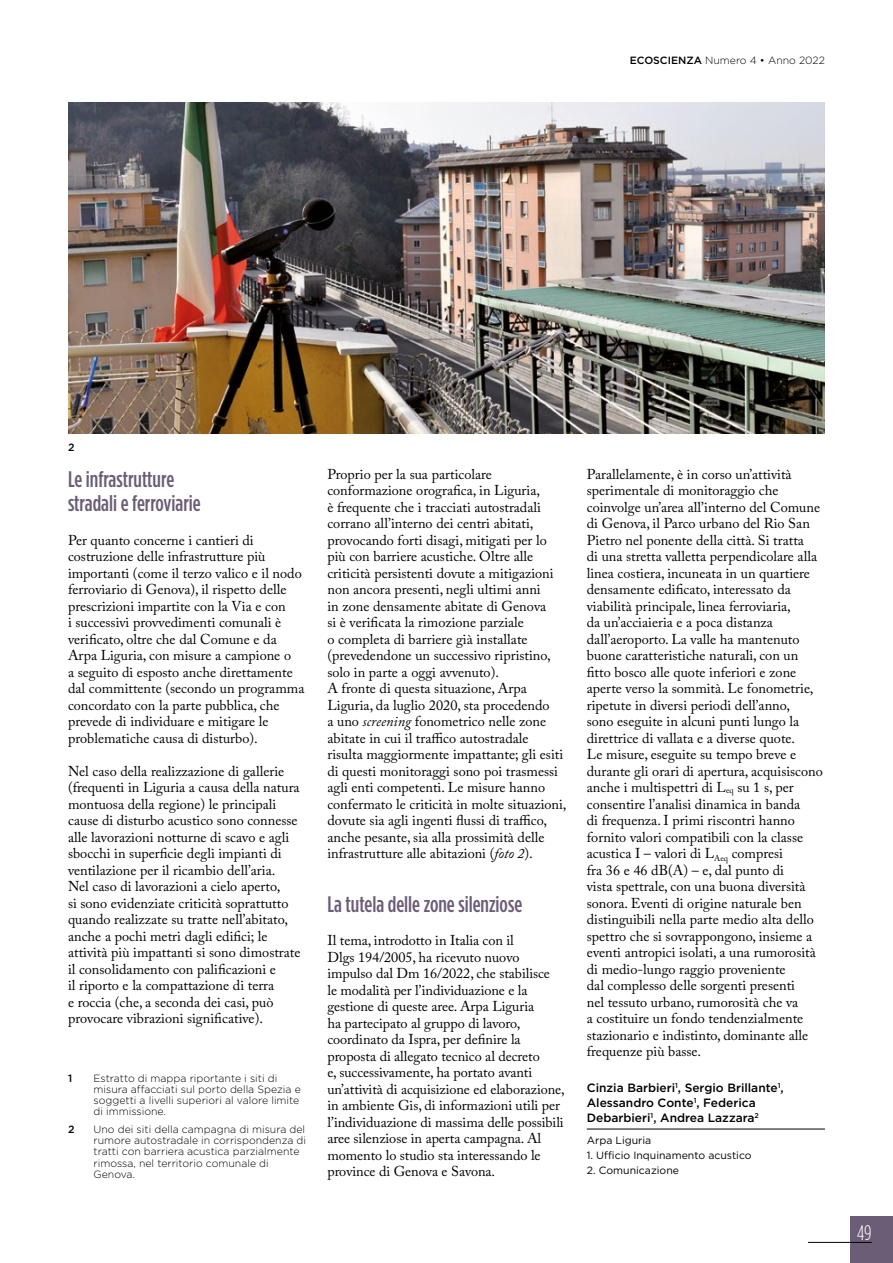
<style>
.page{position:relative;width:893px;height:1263px;background:#fff}
.page>*{position:absolute;margin:0;border:0;box-sizing:border-box;transform-origin:0 0}
.t1{font:500 condensed 22.5px/24px "Gotham HTF";color:#6b5d76}
.t2{font:300 condensed 21px "Gotham HTF";color:#fff}
.t3{font:14.25px/16.5px "Adobe Caslon Pro";color:#000}
.t4{font:500 12px/15px "Gotham HTF";color:#000}
.t5{font:300 10.5px/11.2px "Gotham HTF";color:#000}
.t6{font:10.5px "Gotham HTF";color:#000}
.t7{font:500 10.5px "Gotham HTF";color:#000}
.s1{font-weight:500}
.s2{font-style:italic}
</style>
<div class="page">
<div style="left:850px;top:1216px;width:43px;height:47px;background:#6b5d76"></div>
<hr style="left:808px;top:1242px;width:64px;height:1px;background:#000">
<hr style="left:587px;top:1129px;width:238px;height:1px;background:#000">
<img style="left:68px;top:102px;width:757px;height:332px">
<p class="t5" style="left:630px;top:55px;width:197px"><span class="s1">ECOSCIENZA</span> Numero 4 • Anno 2022</p>
<p class="t7" style="left:68px;top:441px;width:8px">2</p>
<h1 class="t1" style="left:68px;top:467px;width:134px">Le infrastrutture stradali e ferroviarie</h1>
<p class="t3" style="left:68px;top:532px;width:238px">Per quanto concerne i cantieri di costruzione delle infrastrutture più importanti (come il terzo valico e il nodo ferroviario di Genova), il rispetto delle prescrizioni impartite con la Via e con<br>i successivi provvedimenti comunali è verificato, oltre che dal Comune e da Arpa Liguria, con misure a campione o<br>a seguito di esposto anche direttamente dal committente (secondo un programma concordato con la parte pubblica, che prevede di individuare e mitigare le problematiche causa di disturbo).</p>
<p class="t3" style="left:68px;top:763px;width:234px">Nel caso della realizzazione di gallerie (frequenti in Liguria a causa della natura montuosa della regione) le principali cause di disturbo acustico sono connesse alle lavorazioni notturne di scavo e agli sbocchi in superficie degli impianti di ventilazione per il ricambio dell’aria.<br>Nel caso di lavorazioni a cielo aperto,<br>si sono evidenziate criticità soprattutto quando realizzate su tratte nell’abitato, anche a pochi metri dagli edifici; le attività più impattanti si sono dimostrate il consolidamento con palificazioni e<br>il riporto e la compattazione di terra<br>e roccia (che, a seconda dei casi, può provocare vibrazioni significative).</p>
<p class="t7" style="left:68px;top:1072px;width:6px">1</p>
<p class="t5" style="left:94px;top:1072px;width:209px">Estratto di mappa riportante i siti di misura affacciati sul porto della Spezia e soggetti a livelli superiori al valore limite di immissione.</p>
<p class="t7" style="left:68px;top:1123px;width:8px">2</p>
<p class="t5" style="left:94px;top:1123px;width:214px">Uno dei siti della campagna di misura del rumore autostradale in corrispondenza di tratti con barriera acustica parzialmente rimossa, nel territorio comunale di Genova.</p>
<p class="t3" style="left:327px;top:465px;width:241px">Proprio per la sua particolare conformazione orografica, in Liguria,<br>è frequente che i tracciati autostradali corrano all’interno dei centri abitati, provocando forti disagi, mitigati per lo più con barriere acustiche. Oltre alle criticità persistenti dovute a mitigazioni non ancora presenti, negli ultimi anni<br>in zone densamente abitate di Genova<br>si è verificata la rimozione parziale<br>o completa di barriere già installate (prevedendone un successivo ripristino, solo in parte a oggi avvenuto).<br>A fronte di questa situazione, Arpa Liguria, da luglio 2020, sta procedendo<br>a uno <span class="s2">screening</span> fonometrico nelle zone abitate in cui il traffico autostradale risulta maggiormente impattante; gli esiti di questi monitoraggi sono poi trasmessi agli enti competenti. Le misure hanno confermato le criticità in molte situazioni, dovute sia agli ingenti flussi di traffico, anche pesante, sia alla prossimità delle infrastrutture alle abitazioni (<span class="s2">foto 2</span>).</p>
<h1 class="t1" style="left:327px;top:891px;width:196px">La tutela delle zone silenziose</h1>
<p class="t3" style="left:327px;top:932px;width:239px">Il tema, introdotto in Italia con il<br>Dlgs 194/2005, ha ricevuto nuovo impulso dal Dm 16/2022, che stabilisce<br>le modalità per l’individuazione e la gestione di queste aree. Arpa Liguria<br>ha partecipato al gruppo di lavoro, coordinato da Ispra, per definire la proposta di allegato tecnico al decreto<br>e, successivamente, ha portato avanti un’attività di acquisizione ed elaborazione, in ambiente Gis, di informazioni utili per l’individuazione di massima delle possibili aree silenziose in aperta campagna. Al momento lo studio sta interessando le province di Genova e Savona.</p>
<p class="t3" style="left:587px;top:465px;width:238px">Parallelamente, è in corso un’attività sperimentale di monitoraggio che coinvolge un’area all’interno del Comune di Genova, il Parco urbano del Rio San Pietro nel ponente della città. Si tratta<br>di una stretta valletta perpendicolare alla linea costiera, incuneata in un quartiere densamente edificato, interessato da viabilità principale, linea ferroviaria,<br>da un’acciaieria e a poca distanza dall’aeroporto. La valle ha mantenuto buone caratteristiche naturali, con un fitto bosco alle quote inferiori e zone aperte verso la sommità. Le fonometrie, ripetute in diversi periodi dell’anno,<br>sono eseguite in alcuni punti lungo la direttrice di vallata e a diverse quote.<br>Le misure, eseguite su tempo breve e durante gli orari di apertura, acquisiscono anche i multispettri di L<sub>eq</sub> su 1 s, per consentire l’analisi dinamica in banda<br>di frequenza. I primi riscontri hanno fornito valori compatibili con la classe acustica I – valori di L<sub>Aeq</sub> compresi<br>fra 36 e 46 dB(A) – e, dal punto di<br>vista spettrale, con una buona diversità sonora. Eventi di origine naturale ben distinguibili nella parte medio alta dello spettro che si sovrappongono, insieme a eventi antropici isolati, a una rumorosità di medio-lungo raggio proveniente<br>dal complesso delle sorgenti presenti<br>nel tessuto urbano, rumorosità che va<br>a costituire un fondo tendenzialmente stazionario e indistinto, dominante alle frequenze più basse.</p>
<p class="t4" style="left:587px;top:1080px;width:198px">Cinzia Barbieri<sup>1</sup>, Sergio Brillante<sup>1</sup>,<br>Alessandro Conte<sup>1</sup>, Federica<br>Debarbieri<sup>1</sup>, Andrea Lazzara<sup>2</sup></p>
<p class="t6" style="left:587px;top:1134px;width:66px">Arpa Liguria</p>
<p class="t6" style="left:587px;top:1149px;width:166px">1. Ufficio Inquinamento acustico</p>
<p class="t6" style="left:587px;top:1164px;width:94px">2. Comunicazione</p>
<h2 class="t2" style="left:857px;top:1221px;width:16px">49</h2>
</div>
